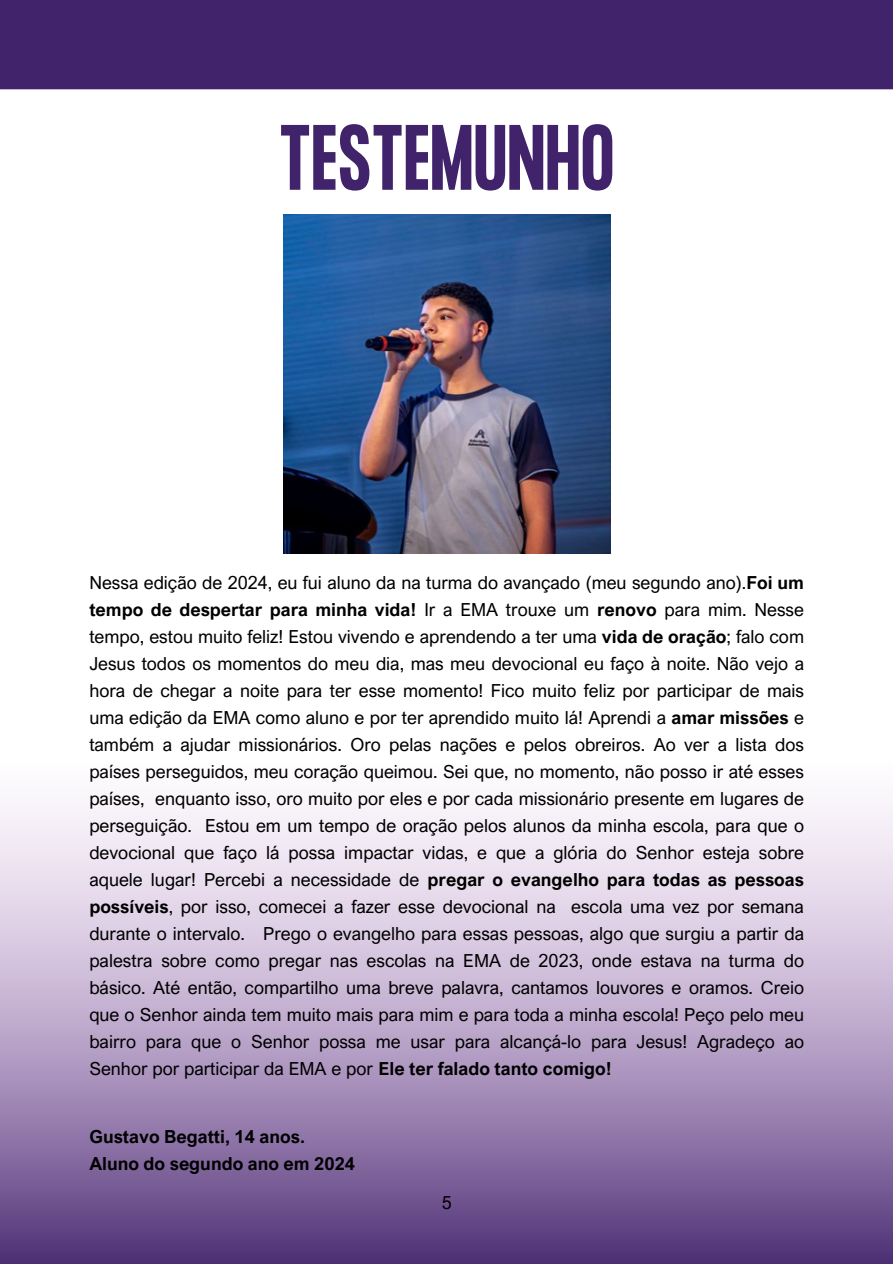
<style>
.page{position:relative;width:893px;height:1264px;background:#fff}
.page>*{position:absolute;margin:0;border:0;box-sizing:border-box;transform-origin:0 0}
.t1{font:700 81px "Formula Condensed";color:#40236b}
.t2{font:18px/27px "Arial Nova";color:#000;text-align:justify}
.t3{font:700 18px/27px "Arial Nova";color:#000}
.s1{font-weight:700}
</style>
<div class="page">
<svg style="left:0;top:803px;width:892px;height:460px;background:#b39fc4"></svg>
<div style="left:0;top:0;width:892px;height:89px;background:#40236b"></div>
<img style="left:284px;top:214px;width:326px;height:339px">
<p class="t1" style="left:279px;top:117px;width:337px">TESTEMUNHO</p>
<h1 class="t2" style="left:89px;top:569px;width:716px">Nessa edição de 2024, eu fui aluno da na turma do avançado (meu segundo ano).<span class="s1">Foi um tempo de despertar para minha vida!</span> Ir a EMA trouxe um <span class="s1">renovo</span> para mim. Nesse tempo, estou muito feliz! Estou vivendo e aprendendo a ter uma <span class="s1">vida de oração</span>; falo com Jesus todos os momentos do meu dia, mas meu devocional eu faço à noite. Não vejo a hora de chegar a noite para ter esse momento! Fico muito feliz por participar de mais uma edição da EMA como aluno e por ter aprendido muito lá! Aprendi a <span class="s1">amar missões</span> e também a ajudar missionários. Oro pelas nações e pelos obreiros. Ao ver a lista dos países perseguidos, meu coração queimou. Sei que, no momento, não posso ir até esses países, enquanto isso, oro muito por eles e por cada missionário presente em lugares de perseguição. Estou em um tempo de oração pelos alunos da minha escola, para que o devocional que faço lá possa impactar vidas, e que a glória do Senhor esteja sobre aquele lugar! Percebi a necessidade de <span class="s1">pregar o evangelho para todas as pessoas possíveis</span>, por isso, comecei a fazer esse devocional na escola uma vez por semana durante o intervalo. Prego o evangelho para essas pessoas, algo que surgiu a partir da palestra sobre como pregar nas escolas na EMA de 2023, onde estava na turma do básico. Até então, compartilho uma breve palavra, cantamos louvores e oramos. Creio que o Senhor ainda tem muito mais para mim e para toda a minha escola! Peço pelo meu bairro para que o Senhor possa me usar para alcançá-lo para Jesus! Agradeço ao Senhor por participar da EMA e por <span class="s1">Ele ter falado tanto comigo!</span></h1>
<p class="t3" style="left:89px;top:1122px;width:267px">Gustavo Begatti, 14 anos.<br>Aluno do segundo ano em 2024</p>
<p class="t2" style="left:441px;top:1188px;width:12px">5</p>
</div>
